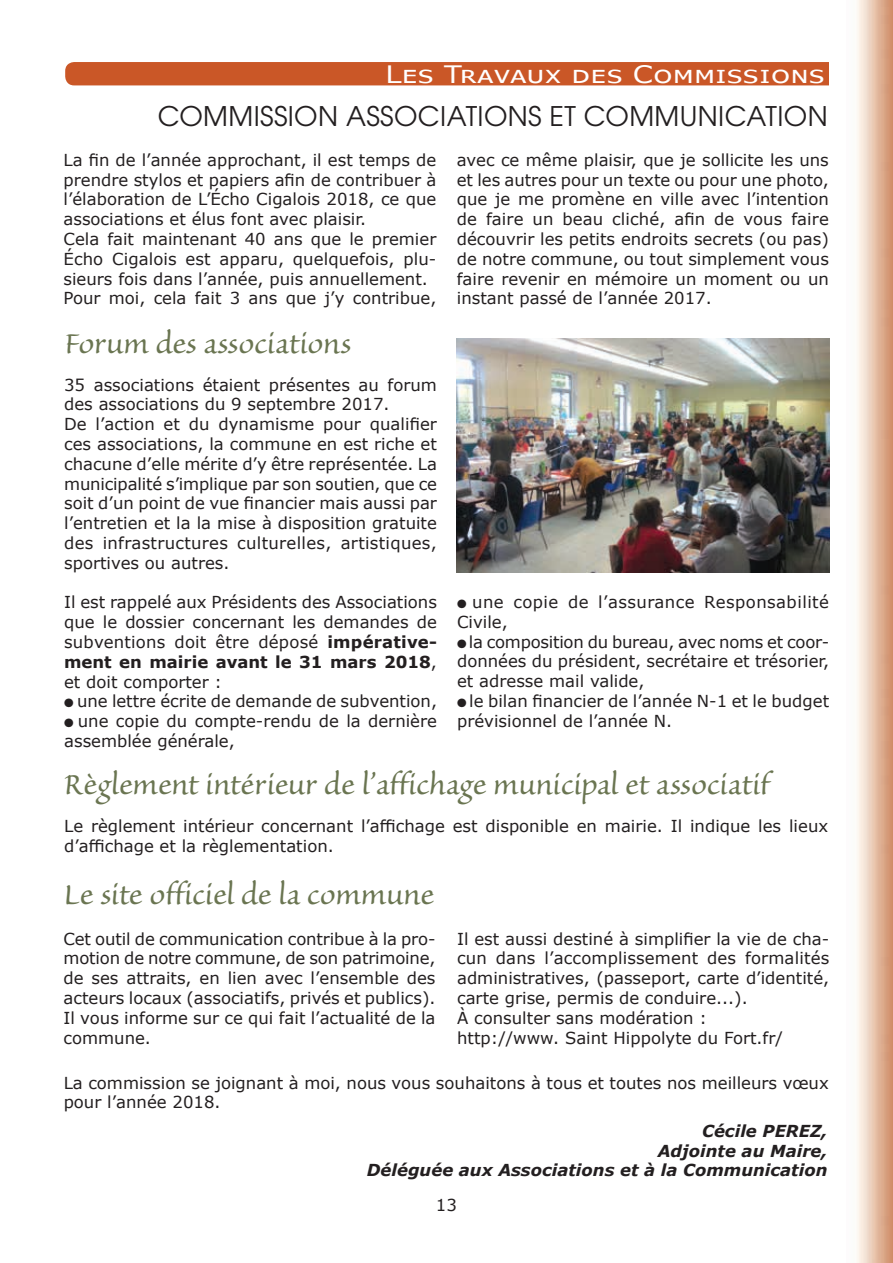
<style>
.page{position:relative;width:893px;height:1263px;background:#fff}
.page>*{position:absolute;margin:0;border:0;box-sizing:border-box;transform-origin:0 0}
.t1{font:36px "Sanvito";letter-spacing:-.005em;color:#6a7551}
.t2{font:27px "Te X Gyre Adventor";letter-spacing:.015em;color:#231f20}
.t3{font:24px "Verdana";color:#fff;scale:1.2 1}
.t4{font:16.5px/19.8px "Verdana";color:#231f20}
.t5{font:italic 700 16.5px/19.8px "Verdana";color:#231f20;text-align:right}
.t6{font:16.5px/19.8px "Verdana";letter-spacing:.025em;color:#231f20}
.s1{font-weight:700}
</style>
<div class="page">
<div style="left:65px;top:62px;width:785px;height:23px;background:#ca5727;border-radius:9px"></div>
<div style="left:829px;top:53px;width:23px;height:38px;background:#fff"></div>
<img style="left:857px;top:0;width:36px;height:1263px">
<img style="left:457px;top:339px;width:372px;height:234px">
<h3 class="t3" style="left:386px;top:58px;width:368px">Les Travaux des Commissions</h3>
<h2 class="t2" style="left:158px;top:95px;width:671px">COMMISSION ASSOCIATIONS ET COMMUNICATION</h2>
<p class="t4" style="left:64px;top:150px;width:374px">La fin de l’année approchant, il est temps de prendre stylos et papiers afin de contribuer à l’élaboration de L’Écho Cigalois 2018, ce que associations et élus font avec plaisir.<br>Cela fait maintenant 40 ans que le premier Écho Cigalois est apparu, quelquefois, plu&shy;sieurs fois dans l’année, puis annuellement.<br>Pour moi, cela fait 3 ans que j’y contribue,</p>
<p class="t4" style="left:457px;top:150px;width:374px;text-align:justify">avec ce même plaisir, que je sollicite les uns et les autres pour un texte ou pour une photo, que je me promène en ville avec l’intention de faire un beau cliché, afin de vous faire découvrir les petits endroits secrets (ou pas) de notre commune, ou tout simplement vous faire revenir en mémoire un moment ou un instant passé de l’année 2017.</p>
<h1 class="t1" style="left:64px;top:326px;width:289px">Forum des associations</h1>
<p class="t4" style="left:64px;top:374px;width:374px">35 associations étaient présentes au forum des associations du 9 septembre 2017.<br>De l’action et du dynamisme pour qualifier ces associations, la commune en est riche et chacune d’elle mérite d’y être représentée. La municipalité s’implique par son soutien, que ce soit d’un point de vue financier mais aussi par l’entretien et la la mise à disposition gratuite des infrastructures culturelles, artistiques, sportives ou autres.</p>
<p class="t4" style="left:64px;top:592px;width:374px;text-align:justify">Il est rappelé aux Présidents des Associations que le dossier concernant les demandes de subventions doit être déposé <span class="s1">impérative&shy;ment en mairie avant le 31 mars 2018</span>, et doit comporter :</p>
<p class="t4" style="left:64px;top:691px;width:374px">● une lettre écrite de demande de subvention,</p>
<p class="t4" style="left:64px;top:711px;width:374px">● une copie du compte-rendu de la dernière assemblée générale,</p>
<p class="t6" style="left:457px;top:592px;width:373px">● une copie de l’assurance Responsabilité<br>Civile,</p>
<p class="t4" style="left:457px;top:631px;width:374px;text-align:justify">● la composition du bureau, avec noms et coor&shy;données du président, secrétaire et trésorier, et adresse mail valide,</p>
<p class="t4" style="left:457px;top:691px;width:374px">● le bilan financier de l’année N-1 et le budget prévisionnel de l’année N.</p>
<h1 class="t1" style="left:64px;top:767px;width:708px">Règlement intérieur de l’affichage municipal et associatif</h1>
<p class="t4" style="left:64px;top:816px;width:766px">Le règlement intérieur concernant l’affichage est disponible en mairie. Il indique les lieux d’affichage et la règlementation.</p>
<h1 class="t1" style="left:64px;top:877px;width:372px">Le site officiel de la commune</h1>
<p class="t4" style="left:457px;top:928px;width:374px">Il est aussi destiné à simplifier la vie de cha&shy;cun dans l’accomplissement des formalités administratives, (passeport, carte d’identité, carte grise, permis de conduire...).<br>À consulter sans modération :<br>http://www. Saint Hippolyte du Fort.fr/</p>
<p class="t4" style="left:64px;top:1072px;width:767px">La commission se joignant à moi, nous vous souhaitons à tous et toutes nos meilleurs vœux pour l’année 2018.</p>
<p class="t4" style="left:64px;top:928px;width:374px;text-align:justify">Cet outil de communication contribue à la pro&shy;motion de notre commune, de son patrimoine, de ses attraits, en lien avec l’ensemble des acteurs locaux (associatifs, privés et publics).<br>Il vous informe sur ce qui fait l’actualité de la commune.</p>
<p class="t5" style="left:367px;top:1120px;width:462px">Cécile PEREZ,<br>Adjointe au Maire,<br>Déléguée aux Associations et à la Communication</p>
<p class="t4" style="left:436px;top:1195px;width:22px">13</p>
</div>
